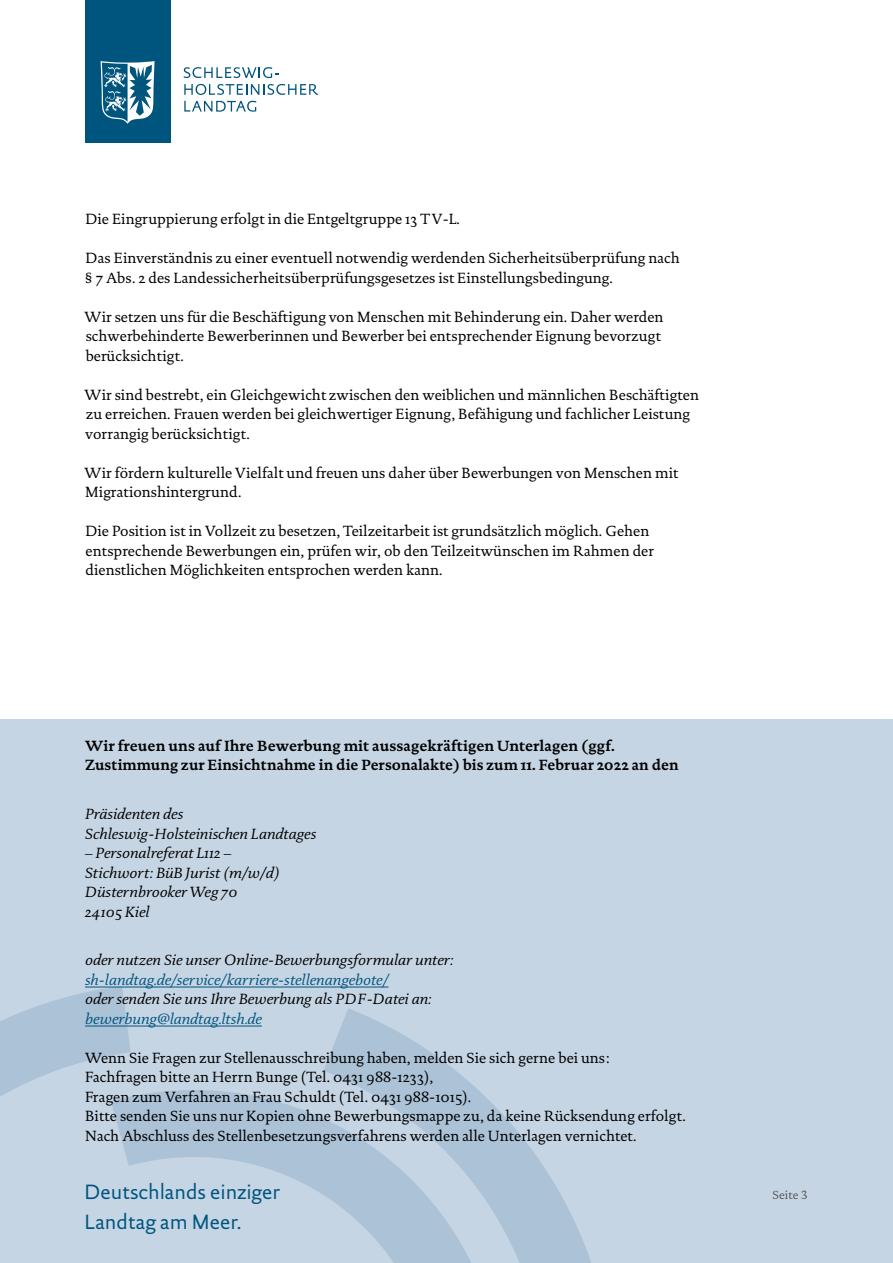
<style>
.page{position:relative;width:893px;height:1263px;background:#fff}
.page>*{position:absolute;margin:0;border:0;box-sizing:border-box;transform-origin:0 0}
.t1{font:21px/29.2px "DTL Documenta Sans TOT";color:#00557f}
.P_-_Fließtext_Serif{font:15px/19.5px "DTL Documenta TOT";color:#000}
.P_-_Fließtext_Kontak{font:italic 15px/19.5px "DTL Documenta TOT";color:#000}
.H4_-_Überschrift_Fuß{font:700 15px/19.5px "DTL Documenta TOT";color:#000}
.P_-_ohne_Abstand_dan{font:italic 15px "DTL Documenta TOT";color:#00557f}
.P_-_Link{font:italic 15px "DTL Documenta TOT";color:#00557f}
.t2{font:12px "DTL Documenta TOT";letter-spacing:.005em;color:#575756}
</style>
<div class="page">
<svg style="left:184px;top:67px;width:95px;height:11px"></svg>
<svg style="left:184px;top:84px;width:134px;height:11px"></svg>
<svg style="left:184px;top:101px;width:72px;height:11px"></svg>
<div style="left:85px;top:0;width:85px;height:142px;background:#00557f"></div>
<svg style="left:101px;top:61px;width:54px;height:63px"></svg>
<div style="left:0;top:719px;width:893px;height:544px;background:#c6d5e4"></div>
<svg style="left:0;top:986px;width:591px;height:277px"></svg>
<hr style="left:85px;top:987px;width:303px;height:1px;background:#00557f">
<hr style="left:85px;top:1026px;width:177px;height:1px;background:#00557f">
<p class="P_-_Fließtext_Serif" style="left:86px;top:209px;width:376px">Die Eingruppierung erfolgt in die Entgeltgruppe 13 TV-L.</p>
<p class="P_-_Fließtext_Serif" style="left:85px;top:248px;width:597px">Das Einverständnis zu einer eventuell notwendig werdenden Sicherheitsüberprüfung nach § 7 Abs. 2 des Landessicherheitsüberprüfungsgesetzes ist Einstellungsbedingung.</p>
<p class="P_-_Fließtext_Serif" style="left:84px;top:307px;width:581px">Wir setzen uns für die Beschäftigung von Menschen mit Behinderung ein. Daher werden schwerbehinderte Bewerberinnen und Bewerber bei entsprechender Eignung bevorzugt berücksichtigt.</p>
<p class="P_-_Fließtext_Serif" style="left:84px;top:385px;width:616px">Wir sind bestrebt, ein Gleichgewicht zwischen den weiblichen und männlichen Beschäftigten zu erreichen. Frauen werden bei gleichwertiger Eignung, Befähigung und fachlicher Leistung vorrangig berücksichtigt.</p>
<p class="P_-_Fließtext_Serif" style="left:84px;top:463px;width:595px">Wir fördern kulturelle Vielfalt und freuen uns daher über Bewerbungen von Menschen mit<br>Migrationshintergrund.</p>
<p class="P_-_Fließtext_Serif" style="left:86px;top:521px;width:570px">Die Position ist in Vollzeit zu besetzen, Teilzeitarbeit ist grundsätzlich möglich. Gehen entsprechende Bewerbungen ein, prüfen wir, ob den Teilzeitwünschen im Rahmen der dienstlichen Möglichkeiten entsprochen werden kann.</p>
<h4 class="H4_-_Überschrift_Fuß" style="left:85px;top:736px;width:595px">Wir freuen uns auf Ihre Bewerbung mit aussagekräftigen Unterlagen (ggf.<br>Zustimmung zur Einsichtnahme in die Personalakte) bis zum 11. Februar 2022 an den</h4>
<p class="P_-_Fließtext_Kontak" style="left:85px;top:804px;width:233px">Präsidenten des<br>Schleswig-Holsteinischen Landtages</p>
<p class="P_-_Fließtext_Kontak" style="left:85px;top:843px;width:196px">– Personalreferat L112 –<br>Stichwort: BüB Jurist (m/w/d)<br>Düsternbrooker Weg 70<br>24105 Kiel</p>
<p class="P_-_Fließtext_Kontak" style="left:85px;top:950px;width:370px">oder nutzen Sie unser Online-Bewerbungsformular unter:</p>
<p class="P_-_ohne_Abstand_dan" style="left:85px;top:971px;width:305px">sh-landtag.de/service/karriere-stellenangebote/</p>
<p class="P_-_Fließtext_Kontak" style="left:85px;top:989px;width:348px">oder senden Sie uns Ihre Bewerbung als PDF-Datei an:</p>
<p class="P_-_Link" style="left:85px;top:1010px;width:178px">bewerbung@landtag.ltsh.de</p>
<p class="P_-_Fließtext_Serif" style="left:85px;top:1048px;width:602px">Wenn Sie Fragen zur Stellenausschreibung haben, melden Sie sich gerne bei uns:<br>Fachfragen bitte an Herrn Bunge (Tel. 0431 988-1233),<br>Fragen zum Verfahren an Frau Schuldt (Tel. 0431 988-1015).<br>Bitte senden Sie uns nur Kopien ohne Bewerbungsmappe zu, da keine Rücksendung erfolgt.<br>Nach Abschluss des Stellenbesetzungsverfahrens werden alle Unterlagen vernichtet.</p>
<h1 class="t1" style="left:85px;top:1177px;width:197px">Deutschlands einziger<br>Landtag am Meer.</h1>
<p class="t2" style="left:772px;top:1188px;width:37px">Seite 3</p>
</div>
